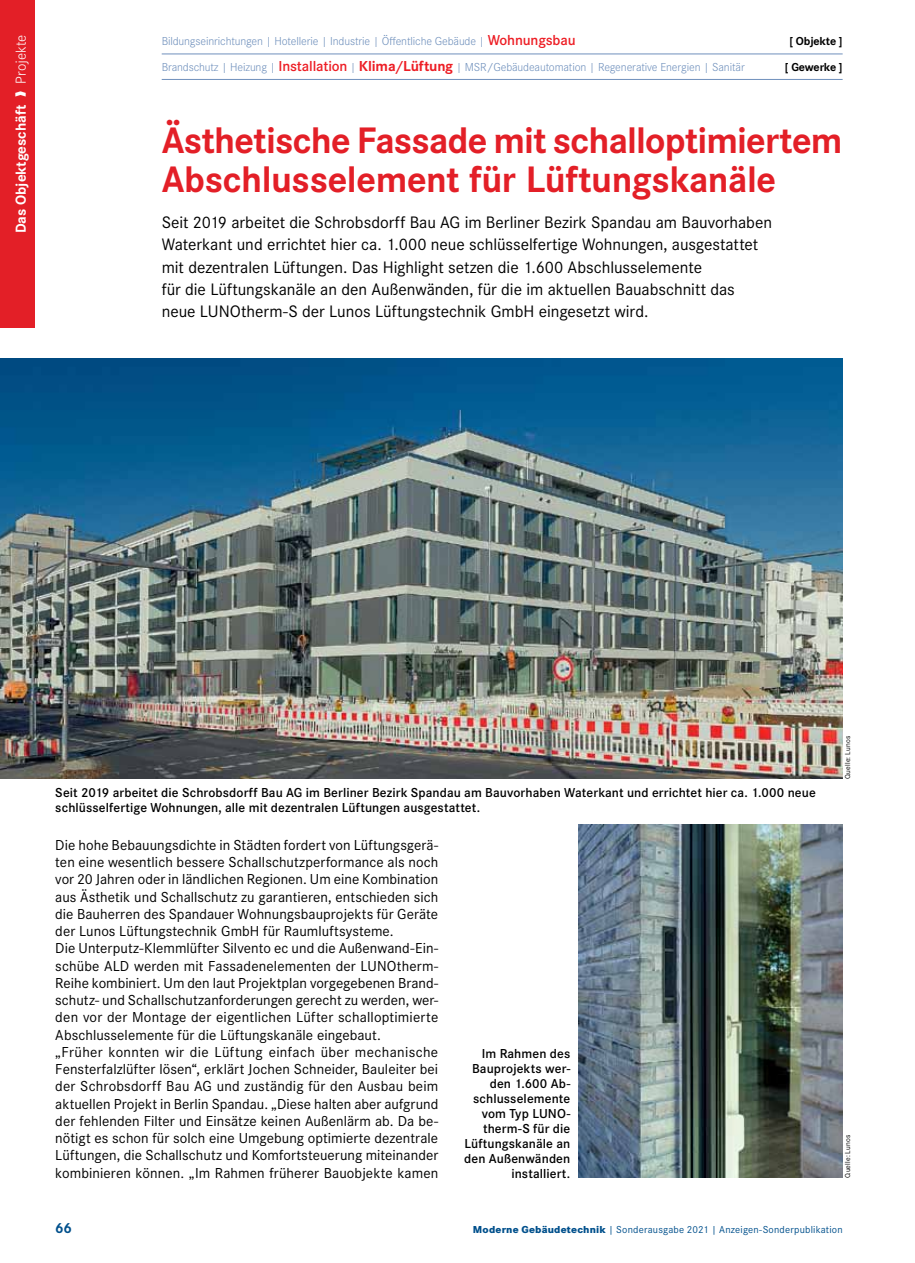
<style>
.page{position:relative;width:915px;height:1263px;background:#fff}
.page>*{position:absolute;margin:0;border:0;box-sizing:border-box;transform-origin:0 0}
.t1{font:700 38.25px/39px "Corporate S";letter-spacing:-.02em;color:#e31f27}
.t2{font:17.25px/22.5px "Corporate S";letter-spacing:-.005em;color:#000}
.t3{font:15px/17.2px "Corporate S";letter-spacing:.005em;color:#000}
.t4{font:700 15px "Corporate S";color:#fff}
.t5{font:700 15px "Corporate S";color:#00508c}
.t6{font:600 13.5px/15px "Corporate S";letter-spacing:.005em;color:#000}
.t7{font:300 12px "Corporate S";letter-spacing:-.01em;color:#6f90bc}
.t8{font:700 12px "Corporate S";letter-spacing:-.01em;color:#000}
.t9{font:10.5px "Corporate S";letter-spacing:.015em;color:#00508c}
.t10{font:7.5px "Corporate S";letter-spacing:.02em;color:#000}
.s1{font-weight:300}
.s2{font-weight:600;font-size:15px;color:#ed1d24}
.s3{font-weight:700;font-size:15px;color:#ed1d24}
.s4{font-weight:800}
</style>
<div class="page">
<div style="left:0;top:0;width:34px;height:327px;background:#e31f27"></div>
<hr style="left:162px;top:54px;width:680px;height:1px;background:#6f90bc">
<hr style="left:162px;top:79px;width:680px;height:1px;background:#6f90bc">
<img style="left:0;top:358px;width:842px;height:421px">
<img style="left:578px;top:824px;width:264px;height:353px">
<p class="t4" style="left:10px;top:233px;width:200px;rotate:-90deg">Das Objektgeschäft ❱ <span class="s1">Projekte</span></p>
<p class="t7" style="left:162px;top:33px;width:415px">Bildungseinrichtungen | Hotellerie | Industrie | Öffentliche Gebäude | <span class="s2">Wohnungsbau</span></p>
<p class="t8" style="left:789px;top:33px;width:55px">[ Objekte ]</p>
<p class="t7" style="left:162px;top:59px;width:584px">Brandschutz | Heizung | <span class="s2">Installation</span> | <span class="s3">Klima/Lüftung</span> | MSR/Gebäudeautomation | Regenerative Energien | Sanitär</p>
<p class="t8" style="left:784px;top:58px;width:59px">[ Gewerke ]</p>
<h1 class="t1" style="left:162px;top:120px;width:682px">Ästhetische Fassade mit schalloptimiertem<br>Abschlusselement für Lüftungskanäle</h1>
<p class="t2" style="left:162px;top:210px;width:611px">Seit 2019 arbeitet die Schrobsdorff Bau AG im Berliner Bezirk Spandau am Bauvorhaben Waterkant und errichtet hier ca. 1.000 neue schlüsselfertige Wohnungen, ausgestattet mit dezentralen Lüftungen. Das Highlight setzen die 1.600 Abschlusselemente<br>für die Lüftungskanäle an den Außenwänden, für die im aktuellen Bauabschnitt das neue LUNOtherm-S der Lunos Lüftungstechnik GmbH eingesetzt wird.</p>
<p class="t6" style="left:55px;top:784px;width:761px">Seit 2019 arbeitet die Schrobsdorff Bau AG im Berliner Bezirk Spandau am Bauvorhaben Waterkant und errichtet hier ca. 1.000 neue schlüsselfertige Wohnungen, alle mit dezentralen Lüftungen ausgestattet.</p>
<p class="t3" style="left:55px;top:836px;width:384px">Die hohe Bebauungsdichte in Städten fordert von Lüftungsgerä&shy;ten eine wesentlich bessere Schallschutzperformance als noch vor 20 Jahren oder in ländlichen Regionen. Um eine Kombination aus Ästhetik und Schallschutz zu garantieren, entschieden sich die Bauherren des Spandauer Wohnungsbauprojekts für Geräte der Lunos Lüftungstechnik GmbH für Raumluftsysteme.<br>Die Unterputz-Klemmlüfter Silvento ec und die Außenwand-Ein&shy;schübe ALD werden mit Fassadenelementen der LUNOtherm-Reihe kombiniert. Um den laut Projektplan vorgegebenen Brand&shy;schutz- und Schallschutzanforderungen gerecht zu werden, wer&shy;den vor der Montage der eigentlichen Lüfter schalloptimierte Abschlusselemente für die Lüftungskanäle eingebaut.<br>„Früher konnten wir die Lüftung einfach über mechanische Fensterfalzlüfter lösen“, erklärt Jochen Schneider, Bauleiter bei der Schrobsdorff Bau AG und zuständig für den Ausbau beim aktuellen Projekt in Berlin Spandau. „Diese halten aber aufgrund der fehlenden Filter und Einsätze keinen Außenlärm ab. Da be&shy;nötigt es schon für solch eine Umgebung optimierte dezentrale Lüftungen, die Schallschutz und Komfortsteuerung miteinander kombinieren können. „Im Rahmen früherer Bauobjekte kamen</p>
<p class="t6" style="left:464px;top:1045px;width:107px;text-align:right">Im Rahmen des<br>Bauprojekts wer&shy;den 1.600 Ab&shy;schlusselemente vom Typ LUNO&shy;therm-S für die<br>Lüftungskanäle an den Außenwänden installiert.</p>
<p class="t10" style="left:842px;top:779px;width:44px;rotate:-90deg">Quelle: Lunos</p>
<p class="t10" style="left:842px;top:1177px;width:44px;rotate:-90deg">Quelle: Lunos</p>
<p class="t5" style="left:55px;top:1218px;width:18px">66</p>
<p class="t9" style="left:473px;top:1223px;width:371px"><span class="s4">Moderne Gebäudetechnik</span> | Sonderausgabe 2021 | Anzeigen-Sonderpublikation</p>
</div>
